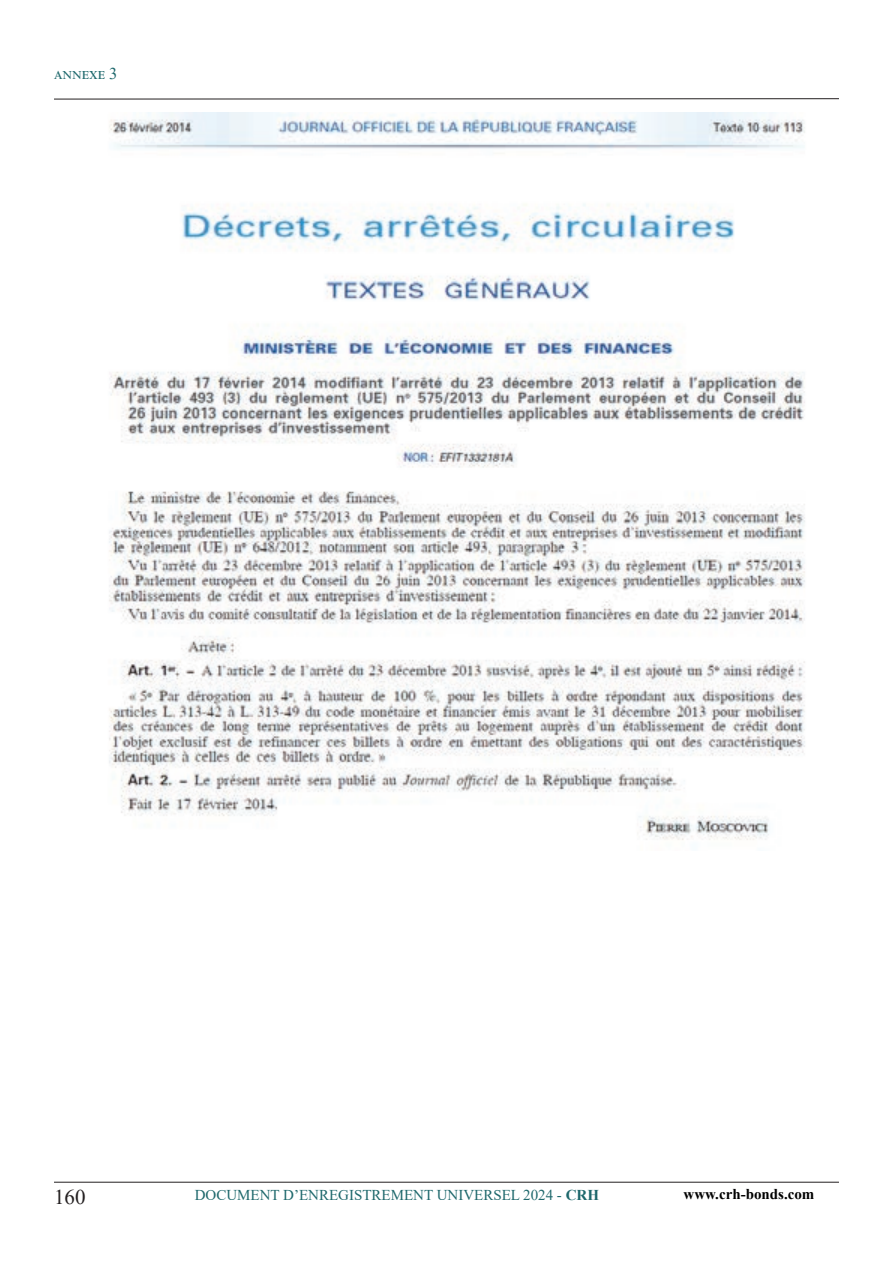
<style>
.page{position:relative;width:893px;height:1263px;background:#fff}
.page>*{position:absolute;margin:0;border:0;box-sizing:border-box;transform-origin:0 0}
.t1{font:21px "Times New Roman";color:#231f20}
.t2{font:16.5px "Times New Roman";color:#1e686c}
.t3{font:15px "Times New Roman";color:#1e686c}
.t4{font:700 15px "Times New Roman";color:#000}
.s1{font-weight:700}
</style>
<div class="page">
<hr style="left:54px;top:1182px;width:785px;height:1px;background:#231f20">
<hr style="left:54px;top:98px;width:785px;height:1px;background:#231f20">
<img style="left:109px;top:113px;width:696px;height:727px">
<p class="t2" style="left:54px;top:62px;width:65px">ANNEXE 3</p>
<h1 class="t1" style="left:54px;top:1182px;width:33px">160</h1>
<p class="t3" style="left:195px;top:1184px;width:406px">DOCUMENT D’ENREGISTREMENT UNIVERSEL 2024 - <span class="s1">CRH</span></p>
<p class="t4" style="left:684px;top:1183px;width:132px">www.crh-bonds.com</p>
</div>
